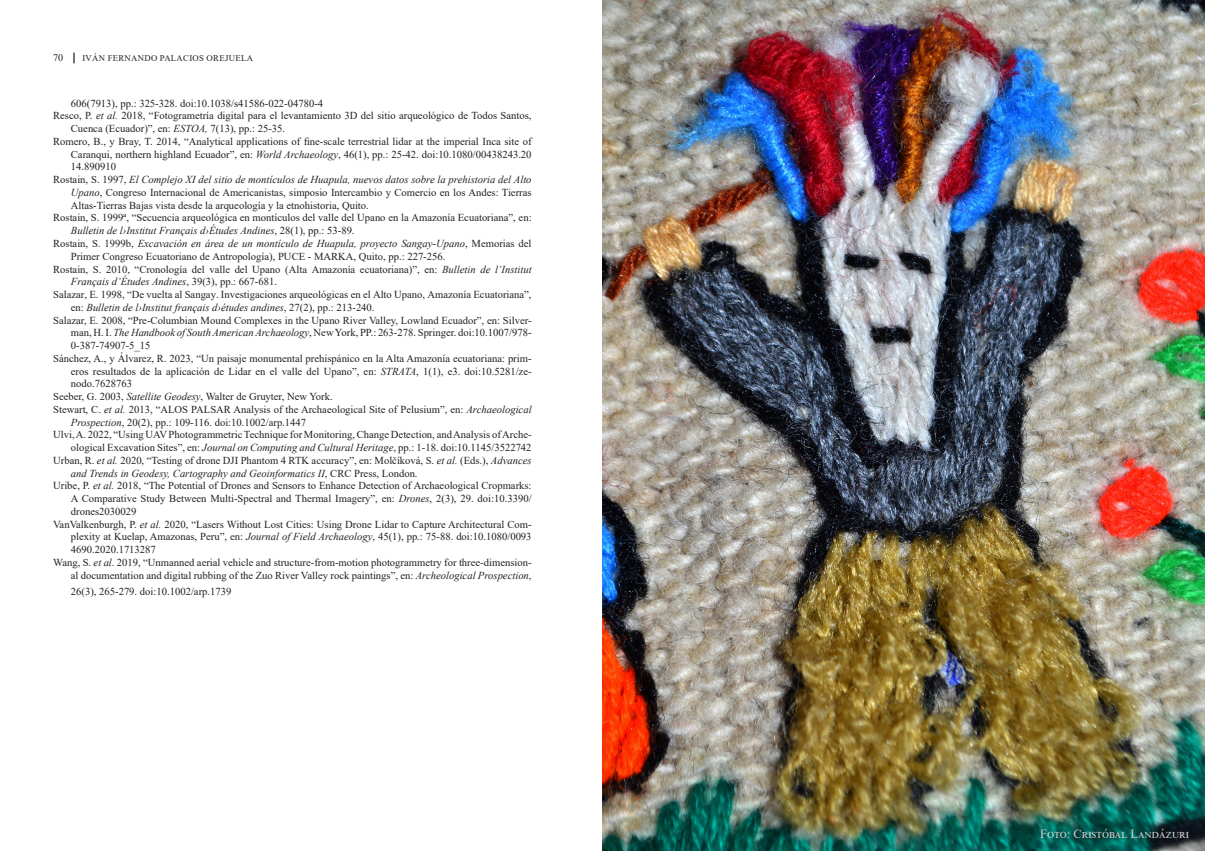
<style>
.page{position:relative;width:1205px;height:851px;background:#fff}
.page>*{position:absolute;margin:0;border:0;box-sizing:border-box;transform-origin:0 0}
.parraf_sangria{font:12.5px "Times New Roman";letter-spacing:.075em;color:#d1d2d4}
.t1{font:10.62px/12.8px "Times New Roman";color:#231f20}
.t2{font:10px "Times New Roman";color:#231f20}
.t3{font:8.75px "Times New Roman";letter-spacing:.035em;color:#231f20}
.s1{font-style:italic}
</style>
<div class="page">
<svg style="left:73px;top:53px;width:2px;height:10px"></svg>
<img style="left:602px;top:0;width:603px;height:850px">
<p class="t2" style="left:53px;top:51px;width:11px">70</p>
<p class="t3" style="left:82px;top:51px;width:172px">IVÁN FERNANDO PALACIOS OREJUELA</p>
<p class="t1" style="left:71px;top:96px;width:254px">606(7913), pp.: 325-328. doi:10.1038/s41586-022-04780-4</p>
<p class="t1" style="left:71px;top:109px;width:462px;text-indent:-18px">Resco, P. <span class="s1">et al.</span> 2018, “Fotogrametría digital para el levantamiento 3D del sitio arqueológico de Todos Santos,<br>Cuenca (Ecuador)”, en: <span class="s1">ESTOA,</span> 7(13), pp.: 25-35.</p>
<p class="t1" style="left:71px;top:135px;width:462px;text-align:justify;text-indent:-18px">Romero, B., y Bray, T. 2014, “Analytical applications of fine-scale terrestrial lidar at the imperial Inca site of Caranqui, northern highland Ecuador”, en: <span class="s1">World Archaeology</span>, 46(1), pp.: 25-42. doi:10.1080/00438243.20<br>14.890910</p>
<p class="t1" style="left:71px;top:173px;width:462px;text-align:justify;text-indent:-18px">Rostain, S. 1997, <span class="s1">El Complejo XI del sitio de montículos de Huapula, nuevos datos sobre la prehistoria del Alto Upano</span>, Congreso Internacional de Americanistas, simposio Intercambio y Comercio en los Andes: Tierras Altas-Tierras Bajas vista desde la arqueología y la etnohistoria, Quito.</p>
<p class="t1" style="left:71px;top:211px;width:462px;text-indent:-18px">Rostain, S. 1999ª, “Secuencia arqueológica en montículos del valle del Upano en la Amazonía Ecuatoriana”, en:<br><span class="s1">Bulletin de l›Institut Français d›Études Andines</span>, 28(1), pp.: 53-89.</p>
<p class="t1" style="left:71px;top:237px;width:462px;text-indent:-18px">Rostain, S. 1999b, <span class="s1">Excavación en área de un montículo de Huapula, proyecto Sangay-Upano</span>, Memorias del<br>Primer Congreso Ecuatoriano de Antropología), PUCE - MARKA, Quito, pp.: 227-256.</p>
<p class="t1" style="left:71px;top:262px;width:462px;text-indent:-18px">Rostain, S. 2010, “Cronología del valle del Upano (Alta Amazonía ecuatoriana)”, en: <span class="s1">Bulletin de l’Institut<br>Français d’Études Andines</span>, 39(3), pp.: 667-681.</p>
<p class="t1" style="left:71px;top:288px;width:462px;text-indent:-18px">Salazar, E. 1998, “De vuelta al Sangay. Investigaciones arqueológicas en el Alto Upano, Amazonía Ecuatoriana”, en: <span class="s1">Bulletin de l›Institut français d›études andines</span>, 27(2), pp.: 213-240.</p>
<p class="t1" style="left:71px;top:313px;width:462px;text-align:justify;text-indent:-18px">Salazar, E. 2008, “Pre-Columbian Mound Complexes in the Upano River Valley, Lowland Ecuador”, en: Silver&shy;man, H. I. <span class="s1">The Handbook of South American Archaeology</span>, New York, PP.: 263-278. Springer. doi:10.1007/978- 0-387-74907-5_15</p>
<p class="t1" style="left:71px;top:351px;width:462px;text-align:justify;text-indent:-18px">Sánchez, A., y Álvarez, R. 2023, “Un paisaje monumental prehispánico en la Alta Amazonía ecuatoriana: prim&shy;eros resultados de la aplicación de Lidar en el valle del Upano”, en: <span class="s1">STRATA</span>, 1(1), e3. doi:10.5281/ze&shy;nodo.7628763</p>
<p class="t1" style="left:53px;top:390px;width:281px">Seeber, G. 2003, <span class="s1">Satellite Geodesy</span>, Walter de Gruyter, New York.</p>
<p class="t1" style="left:71px;top:402px;width:462px;text-indent:-18px">Stewart, C. <span class="s1">et al.</span> 2013, “ALOS PALSAR Analysis of the Archaeological Site of Pelusium”, en: <span class="s1">Archaeological<br>Prospection</span>, 20(2), pp.: 109-116. doi:10.1002/arp.1447</p>
<p class="t1" style="left:53px;top:428px;width:480px;text-align:right">Ulvi, A. 2022, “Using UAV Photogrammetric Technique for Monitoring, Change Detection, and Analysis of Arche&shy;ological Excavation Sites”, en: <span class="s1">Journal on Computing and Cultural Heritage</span>, pp.: 1-18. doi:10.1145/3522742</p>
<p class="t1" style="left:71px;top:453px;width:462px;text-indent:-18px">Urban, R. <span class="s1">et al.</span> 2020, “Testing of drone DJI Phantom 4 RTK accuracy”, en: Molčíková, S. <span class="s1">et al.</span> (Eds.), <span class="s1">Advances and Trends in Geodesy, Cartography and Geoinformatics II</span>, CRC Press, London.</p>
<p class="t1" style="left:71px;top:479px;width:462px;text-align:justify;text-indent:-18px">Uribe, P. <span class="s1">et al.</span> 2018, “The Potential of Drones and Sensors to Enhance Detection of Archaeological Cropmarks:<br>A Comparative Study Between Multi-Spectral and Thermal Imagery”, en: <span class="s1">Drones</span>, 2(3), 29. doi:10.3390/ drones2030029</p>
<p class="t1" style="left:71px;top:517px;width:462px;text-align:justify;text-indent:-18px">VanValkenburgh, P. <span class="s1">et al.</span> 2020, “Lasers Without Lost Cities: Using Drone Lidar to Capture Architectural Com&shy;plexity at Kuelap, Amazonas, Peru”, en: <span class="s1">Journal of Field Archaeology</span>, 45(1), pp.: 75-88. doi:10.1080/0093<br>4690.2020.1713287</p>
<p class="t1" style="left:53px;top:555px;width:480px;text-align:right">Wang, S. <span class="s1">et al</span>. 2019, “Unmanned aerial vehicle and structure-from-motion photogrammetry for three-dimension&shy;al documentation and digital rubbing of the Zuo River Valley rock paintings”, en: <span class="s1">Archeological Prospection</span>,</p>
<p class="t1" style="left:71px;top:585px;width:162px">26(3), 265-279. doi:10.1002/arp.1739</p>
<p class="parraf_sangria" style="left:1040px;top:824px;width:150px">Foto: Cristóbal Landázuri</p>
</div>
